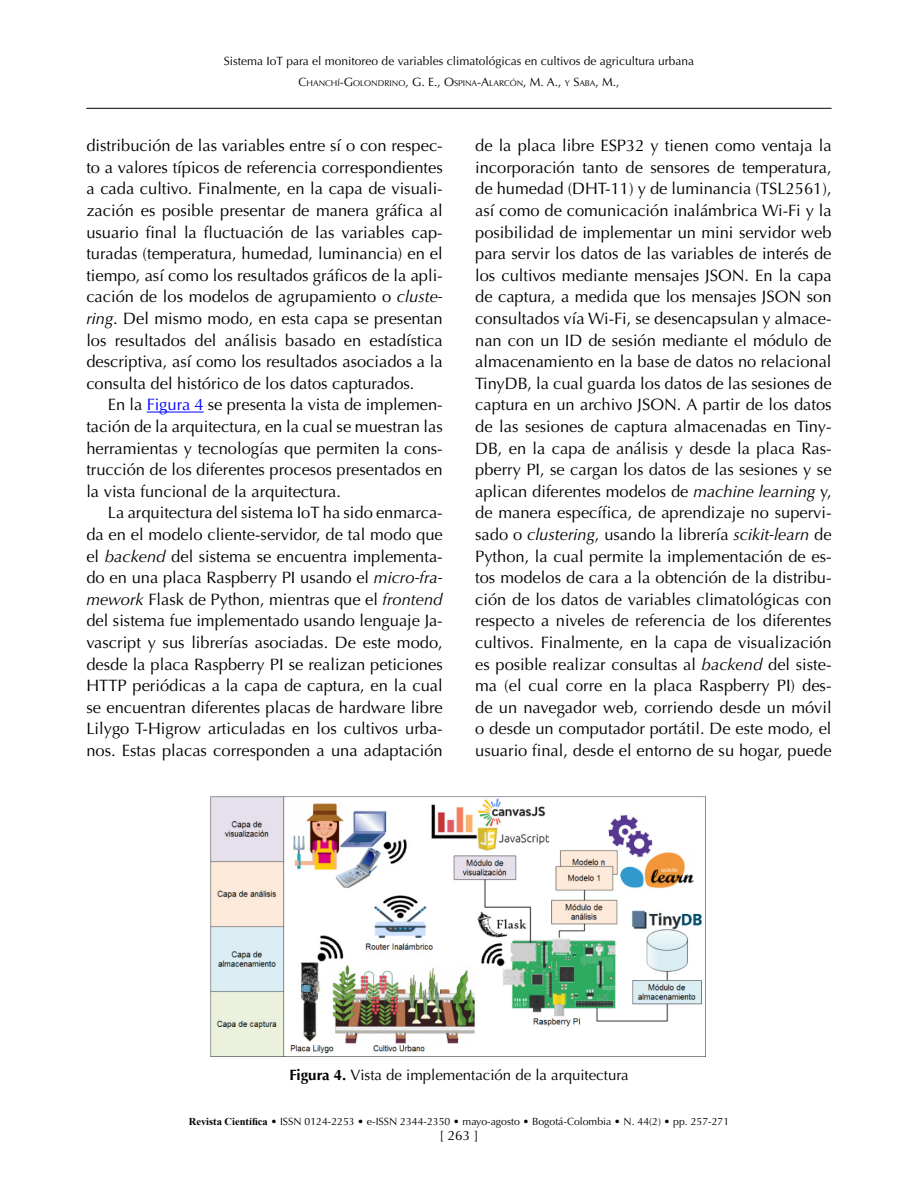
<style>
.page{position:relative;width:918px;height:1188px;background:#fff}
.page>*{position:absolute;margin:0;border:0;box-sizing:border-box;transform-origin:0 0}
.t1{font:16.5px/21.6px "Optima LT Std";color:#000;text-align:justify}
.t2{font:15px "Optima LT Std";color:#000}
.t3{font:13.5px "Optima LT Std";color:#000}
.t4{font:12px "Optima LT Std";color:#000}
.t5{font:10.5px "Optima LT Std";color:#000}
.t6{font:8.4px "Optima LT Std";color:#000}
.s1{font-size:12px}
.s2{font-style:italic}
.s3{color:#00f}
.s4{font-weight:700}
.s5{font-family:"Times New Roman";font-weight:700}
</style>
<div class="page">
<hr style="left:86px;top:108px;width:746px;height:1px;background:#000">
<hr style="left:147px;top:412px;width:57px;height:1px;background:#00f">
<img style="left:210px;top:797px;width:496px;height:260px">
<p class="t4" style="left:224px;top:54px;width:472px">Sistema IoT para el monitoreo de variables climatológicas en cultivos de agricultura urbana</p>
<p class="t6" style="left:299px;top:79px;width:322px"><span class="s1">C</span>HANCHÍ<span class="s1">-G</span>OLONDRINO<span class="s1">, G. E., O</span>SPINA<span class="s1">-A</span>LARCÓN<span class="s1">, M. A.,</span> Y <span class="s1">S</span>ABA<span class="s1">, M.,</span></p>
<p class="t1" style="left:86px;top:135px;width:358px">distribución de las variables entre sí o con respec&shy;to a valores típicos de referencia correspondientes a cada cultivo. Finalmente, en la capa de visuali&shy;zación es posible presentar de manera gráfica al usuario final la fluctuación de las variables cap&shy;turadas (temperatura, humedad, luminancia) en el tiempo, así como los resultados gráficos de la apli&shy;cación de los modelos de agrupamiento o <span class="s2">cluste&shy;ring</span>. Del mismo modo, en esta capa se presentan los resultados del análisis basado en estadística descriptiva, así como los resultados asociados a la consulta del histórico de los datos capturados.</p>
<p class="t1" style="left:86px;top:394px;width:358px;text-indent:22px">En la <span class="s3">Figura 4</span> se presenta la vista de implemen&shy;tación de la arquitectura, en la cual se muestran las herramientas y tecnologías que permiten la cons&shy;trucción de los diferentes procesos presentados en la vista funcional de la arquitectura.</p>
<p class="t1" style="left:86px;top:502px;width:358px;text-indent:22px">La arquitectura del sistema IoT ha sido enmarca&shy;da en el modelo cliente-servidor, de tal modo que el <span class="s2">backend</span> del sistema se encuentra implementa&shy;do en una placa Raspberry PI usando el <span class="s2">micro-fra&shy;mework</span> Flask de Python, mientras que el <span class="s2">frontend </span>del sistema fue implementado usando lenguaje Ja&shy;vascript y sus librerías asociadas. De este modo, desde la placa Raspberry PI se realizan peticiones HTTP periódicas a la capa de captura, en la cual se encuentran diferentes placas de hardware libre Lilygo T-Higrow articuladas en los cultivos urba&shy;nos. Estas placas corresponden a una adaptación</p>
<p class="t1" style="left:475px;top:135px;width:358px">de la placa libre ESP32 y tienen como ventaja la incorporación tanto de sensores de temperatura, de humedad (DHT-11) y de luminancia (TSL2561), así como de comunicación inalámbrica Wi-Fi y la posibilidad de implementar un mini servidor web para servir los datos de las variables de interés de los cultivos mediante mensajes JSON. En la capa de captura, a medida que los mensajes JSON son consultados vía Wi-Fi, se desencapsulan y almace&shy;nan con un ID de sesión mediante el módulo de almacenamiento en la base de datos no relacional TinyDB, la cual guarda los datos de las sesiones de captura en un archivo JSON. A partir de los datos de las sesiones de captura almacenadas en Tiny-DB, en la capa de análisis y desde la placa Ras&shy;pberry PI, se cargan los datos de las sesiones y se aplican diferentes modelos de <span class="s2">machine learning</span> y, de manera específica, de aprendizaje no supervi&shy;sado o <span class="s2">clustering</span>, usando la librería <span class="s2">scikit-learn</span> de Python, la cual permite la implementación de es&shy;tos modelos de cara a la obtención de la distribu&shy;ción de los datos de variables climatológicas con respecto a niveles de referencia de los diferentes cultivos. Finalmente, en la capa de visualización es posible realizar consultas al <span class="s2">backend</span> del siste&shy;ma (el cual corre en la placa Raspberry PI) des&shy;de un navegador web, corriendo desde un móvil o desde un computador portátil. De este modo, el usuario final, desde el entorno de su hogar, puede</p>
<p class="t2" style="left:289px;top:1066px;width:341px"><span class="s4">Figura 4.</span> Vista de implementación de la arquitectura</p>
<p class="t5" style="left:189px;top:1115px;width:542px"><span class="s5">Revista Científica</span> • ISSN 0124-2253 • e-ISSN 2344-2350 • mayo-agosto • Bogotá-Colombia • N. 44(2) • pp. 257-271</p>
<p class="t3" style="left:439px;top:1127px;width:41px">[ 263 ]</p>
</div>
